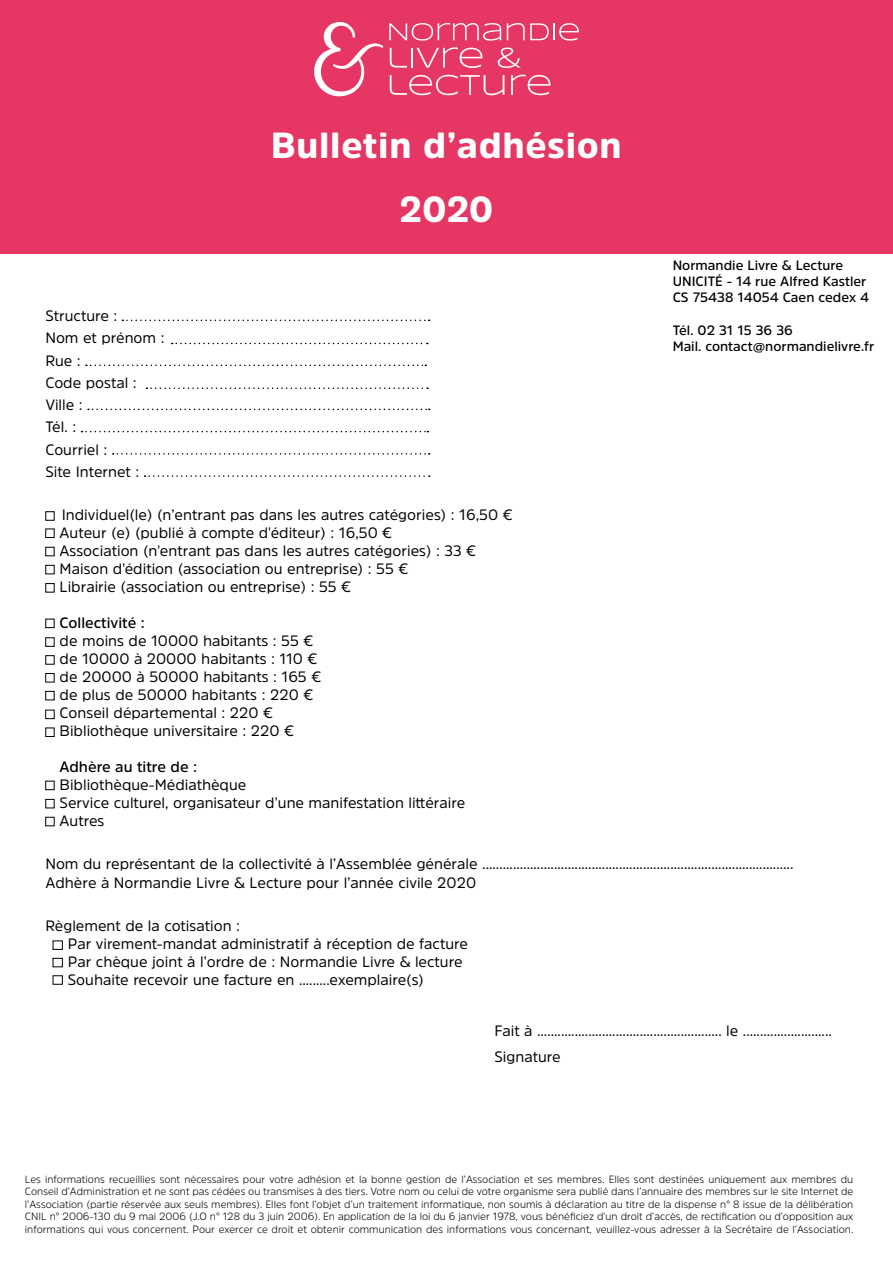
<style>
.page{position:relative;width:893px;height:1263px;background:#fff}
.page>*{position:absolute;margin:0;border:0;box-sizing:border-box;transform-origin:0 0}
.t1{font:900 36px/63.4px "Amsi Pro";letter-spacing:.02em;color:#fff;text-align:center}
.t2{font:15px/18px "Amsi Pro";color:#000}
.t3{font:600 15px "Amsi Pro";color:#000}
.t4{font:600 13.5px/16.2px "Amsi Pro";color:#000}
.t5{font:300 10.5px/12.6px "Amsi Pro";color:#000;text-align:justify}
</style>
<div class="page">
<div style="left:0;top:0;width:893px;height:253px;background:#e63663"></div>
<svg style="left:389px;top:23px;width:112px;height:18px"></svg>
<svg style="left:507px;top:23px;width:72px;height:18px"></svg>
<svg style="left:390px;top:47px;width:92px;height:21px"></svg>
<svg style="left:498px;top:47px;width:23px;height:21px"></svg>
<svg style="left:390px;top:75px;width:114px;height:20px"></svg>
<svg style="left:511px;top:75px;width:39px;height:20px"></svg>
<svg style="left:314px;top:22px;width:69px;height:74px"></svg>
<svg style="left:86px;top:365px;width:340px;height:1px"></svg>
<svg style="left:146px;top:387px;width:282px;height:2px"></svg>
<svg style="left:88px;top:409px;width:342px;height:1px"></svg>
<svg style="left:82px;top:431px;width:346px;height:1px"></svg>
<svg style="left:113px;top:453px;width:317px;height:2px"></svg>
<svg style="left:145px;top:475px;width:285px;height:2px"></svg>
<svg style="left:122px;top:320px;width:308px;height:1px"></svg>
<svg style="left:172px;top:343px;width:256px;height:1px"></svg>
<div style="left:45px;top:511px;width:10px;height:10px;border:1px solid #000"></div>
<div style="left:45px;top:637px;width:10px;height:10px;border:1px solid #000"></div>
<div style="left:45px;top:547px;width:10px;height:9px;border:1px solid #000"></div>
<div style="left:45px;top:528px;width:10px;height:10px;border:1px solid #000"></div>
<div style="left:45px;top:655px;width:10px;height:10px;border:1px solid #000"></div>
<div style="left:45px;top:691px;width:10px;height:9px;border:1px solid #000"></div>
<div style="left:45px;top:565px;width:10px;height:9px;border:1px solid #000"></div>
<div style="left:45px;top:583px;width:10px;height:9px;border:1px solid #000"></div>
<div style="left:45px;top:619px;width:10px;height:9px;border:1px solid #000"></div>
<div style="left:45px;top:673px;width:10px;height:9px;border:1px solid #000"></div>
<div style="left:45px;top:710px;width:10px;height:9px;border:1px solid #000"></div>
<div style="left:45px;top:817px;width:10px;height:9px;border:1px solid #000"></div>
<div style="left:45px;top:727px;width:10px;height:10px;border:1px solid #000"></div>
<div style="left:45px;top:781px;width:10px;height:9px;border:1px solid #000"></div>
<div style="left:45px;top:799px;width:10px;height:9px;border:1px solid #000"></div>
<div style="left:53px;top:958px;width:10px;height:9px;border:1px solid #000"></div>
<div style="left:53px;top:940px;width:10px;height:10px;border:1px solid #000"></div>
<div style="left:53px;top:975px;width:10px;height:10px;border:1px solid #000"></div>
<h1 class="t1" style="left:271px;top:113px;width:352px">Bulletin d’adhésion<br>2020</h1>
<p class="t4" style="left:673px;top:257px;width:198px">Normandie Livre &amp; Lecture<br>UNICITÉ - 14 rue Alfred Kastler<br>CS 75438 14054 Caen cedex 4</p>
<p class="t4" style="left:673px;top:321px;width:203px">Tél. 02 31 15 36 36<br>Mail. contact@normandielivre.fr</p>
<p class="t2" style="left:45px;top:304px;width:121px;line-height:22.2px">Structure :<br>Nom et prénom :<br>Rue :<br>Code postal :<br>Ville :<br>Tél. :<br>Courriel :<br>Site Internet :</p>
<p class="t2" style="left:60px;top:505px;width:454px">Individuel(le) (n’entrant pas dans les autres catégories) : 16,50 € Auteur (e) (publié à compte d'éditeur) : 16,50 €<br>Association (n'entrant pas dans les autres catégories) : 33 € Maison d'édition (association ou entreprise) : 55 €<br>Librairie (association ou entreprise) : 55 €</p>
<p class="t3" style="left:59px;top:612px;width:87px">Collectivité :</p>
<p class="t2" style="left:60px;top:631px;width:263px">de moins de 10000 habitants : 55 € de 10000 à 20000 habitants : 110 € de 20000 à 50000 habitants : 165 € de plus de 50000 habitants : 220 €<br>Conseil départemental : 220 €<br>Bibliothèque universitaire : 220 €</p>
<p class="t3" style="left:59px;top:756px;width:139px">Adhère au titre de :</p>
<p class="t2" style="left:60px;top:775px;width:407px">Bibliothèque-Médiathèque<br>Service culturel, organisateur d’une manifestation littéraire<br>Autres</p>
<p class="t2" style="left:45px;top:853px;width:750px;line-height:19px">Nom du représentant de la collectivité à l’Assemblée générale ...........................................................................................<br>Adhère à Normandie Livre &amp; Lecture pour l’année civile 2020</p>
<p class="t2" style="left:68px;top:916px;width:402px;text-indent:-22px">Règlement de la cotisation :<br>Par virement-mandat administratif à réception de facture Par chèque joint à l’ordre de : Normandie Livre &amp; lecture Souhaite recevoir une facture en .........exemplaire(s)</p>
<p class="t2" style="left:494px;top:1016px;width:339px;line-height:26.5px">Fait à ...................................................... le ..........................<br>Signature</p>
<p class="t5" style="left:25px;top:1172px;width:830px">Les informations recueillies sont nécessaires pour votre adhésion et la bonne gestion de l’Association et ses membres. Elles sont destinées uniquement aux membres du Conseil d’Administration et ne sont pas cédées ou transmises à des tiers. Votre nom ou celui de votre organisme sera publié dans l’annuaire des membres sur le site Internet de l’Association (partie réservée aux seuls membres). Elles font l’objet d’un traitement informatique, non soumis à déclaration au titre de la dispense n° 8 issue de la délibération CNIL n° 2006-130 du 9 mai 2006 (J.O n° 128 du 3 juin 2006). En application de la loi du 6 janvier 1978, vous bénéficiez d’un droit d’accès, de rectification ou d’opposition aux informations qui vous concernent. Pour exercer ce droit et obtenir communication des informations vous concernant, veuillez-vous adresser à la Secrétaire de l’Association.</p>
</div>
